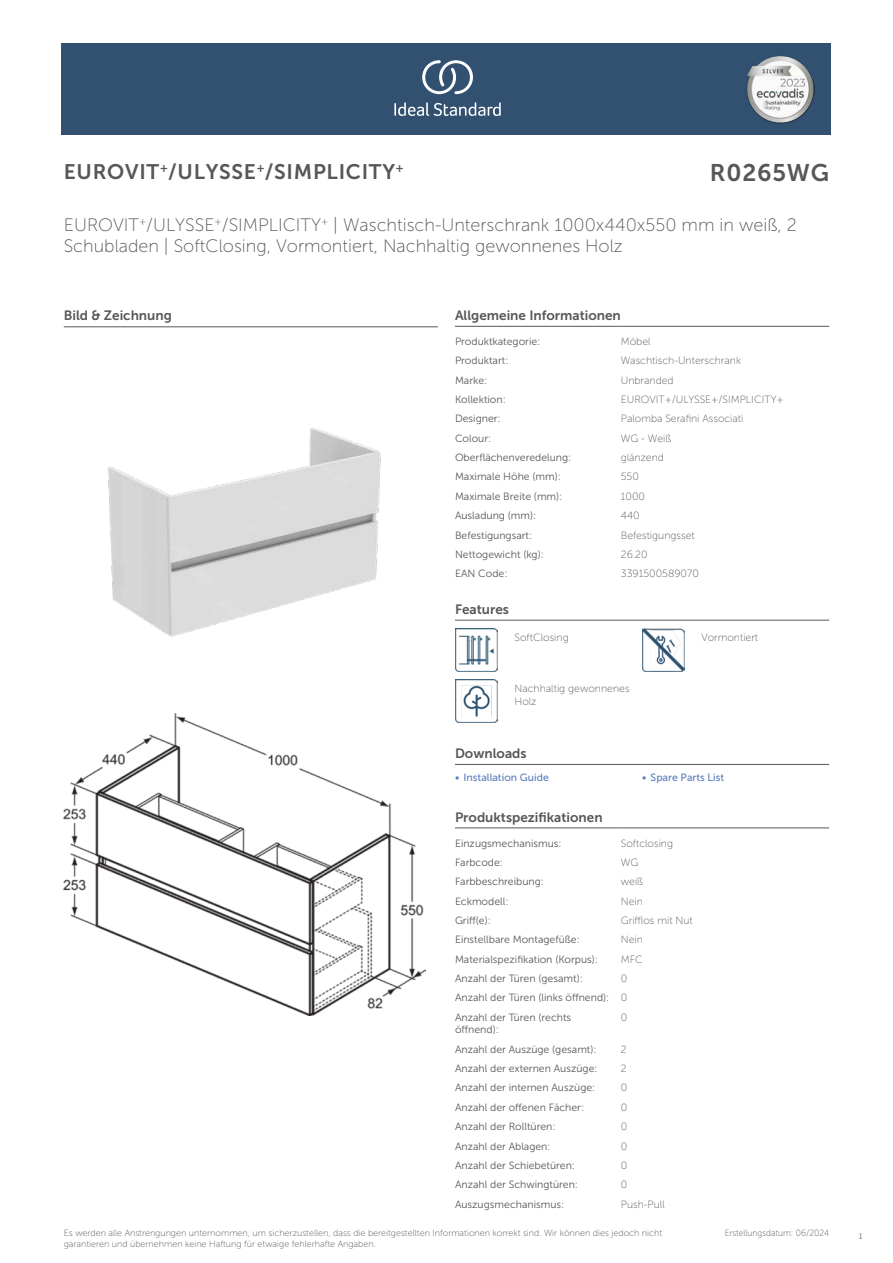
<style>
.page{position:relative;width:893px;height:1263px;background:#fff}
.page>*{position:absolute;margin:0;border:0;box-sizing:border-box;transform-origin:0 0}
.t1{font:24px "Museo Sans 700";letter-spacing:.035em;color:#575756}
.t2{font:21px "Museo Sans 700";letter-spacing:.035em;color:#575756}
.t3{font:18px/21.6px "Museo Sans 100";color:#575756}
.t4{font:13.5px "Museo Sans 700";color:#575756}
.t5{font:10.5px/19.4px "Museo Sans 300";color:#575756}
.t6{font:10.5px/12.6px "Museo Sans 100";color:#575756}
.t7{font:10.5px "Museo Sans 500";color:#5b7ebf}
.t8{font:9px/10.8px "Museo Sans 100";color:#575756}
.t9{font:9px "Museo Sans 100";color:#575756;scale:.95 1}
.t10{font:300 9px "Calibri";color:#575756;scale:.95 1}
.s1{font-family:"Museo Sans 100"}
</style>
<div class="page">
<div style="left:62px;top:43px;width:769px;height:91px;background:#325070"></div>
<hr style="left:455px;top:326px;width:166px;height:1px;background:#575756">
<hr style="left:621px;top:326px;width:208px;height:1px;background:#575756">
<hr style="left:455px;top:620px;width:59px;height:1px;background:#575756">
<hr style="left:514px;top:620px;width:128px;height:1px;background:#575756">
<hr style="left:642px;top:620px;width:60px;height:1px;background:#575756">
<hr style="left:702px;top:620px;width:127px;height:1px;background:#575756">
<img style="left:455px;top:629px;width:42px;height:42px">
<img style="left:642px;top:629px;width:42px;height:42px">
<img style="left:455px;top:680px;width:42px;height:42px">
<hr style="left:455px;top:764px;width:187px;height:1px;background:#575756">
<hr style="left:642px;top:764px;width:187px;height:1px;background:#575756">
<hr style="left:455px;top:828px;width:166px;height:1px;background:#575756">
<hr style="left:621px;top:828px;width:208px;height:1px;background:#575756">
<img style="left:64px;top:714px;width:361px;height:301px">
<hr style="left:64px;top:327px;width:374px;height:1px;background:#575756">
<img style="left:107px;top:427px;width:274px;height:210px">
<svg style="left:394px;top:102px;width:107px;height:14px"></svg>
<svg style="left:422px;top:60px;width:51px;height:34px"></svg>
<img style="left:746px;top:56px;width:68px;height:67px">
<h2 class="t2" style="left:64px;top:160px;width:341px">EUROVIT<sup>+</sup>/ULYSSE<sup>+</sup>/SIMPLICITY<sup>+</sup></h2>
<h1 class="t1" style="left:710px;top:160px;width:121px">R0265WG</h1>
<h3 class="t3" style="left:64px;top:214px;width:734px">EUROVIT<sup>+</sup>/ULYSSE<sup>+</sup>/SIMPLICITY<sup>+</sup> | Waschtisch-Unterschrank 1000x440x550 mm in weiß, 2<br>Schubladen | SoftClosing, Vormontiert, Nachhaltig gewonnenes Holz</h3>
<p class="t4" style="left:64px;top:308px;width:110px">Bild &amp; Zeichnung</p>
<p class="t4" style="left:455px;top:308px;width:167px">Allgemeine Informationen</p>
<p class="t5" style="left:455px;top:332px;width:87px">Produktkategorie:</p>
<p class="t6" style="left:621px;top:335px;width:31px">Möbel</p>
<p class="t5" style="left:455px;top:351px;width:55px">Produktart:</p>
<p class="t6" style="left:621px;top:355px;width:122px">Waschtisch-Unterschrank</p>
<p class="t5" style="left:455px;top:370px;width:34px">Marke:</p>
<p class="t6" style="left:621px;top:374px;width:54px">Unbranded</p>
<p class="t5" style="left:455px;top:390px;width:52px">Kollektion:</p>
<p class="t6" style="left:621px;top:393px;width:164px">EUROVIT+/ULYSSE+/SIMPLICITY+</p>
<p class="t5" style="left:455px;top:409px;width:47px">Designer:</p>
<p class="t6" style="left:621px;top:413px;width:124px">Palomba Serafini Associati</p>
<p class="t5" style="left:455px;top:429px;width:38px">Colour:</p>
<p class="t6" style="left:621px;top:432px;width:52px">WG - Weiß</p>
<p class="t5" style="left:455px;top:448px;width:118px">Oberflächenveredelung:</p>
<p class="t6" style="left:621px;top:451px;width:45px">glänzend</p>
<p class="t5" style="left:455px;top:467px;width:107px">Maximale Höhe (mm):</p>
<p class="t6" style="left:621px;top:471px;width:20px">550</p>
<p class="t5" style="left:455px;top:487px;width:109px">Maximale Breite (mm):</p>
<p class="t6" style="left:621px;top:490px;width:26px">1000</p>
<p class="t5" style="left:455px;top:506px;width:83px">Ausladung (mm):</p>
<p class="t6" style="left:621px;top:509px;width:20px">440</p>
<p class="t5" style="left:455px;top:525px;width:79px">Befestigungsart:</p>
<p class="t6" style="left:621px;top:529px;width:75px">Befestigungsset</p>
<p class="t5" style="left:455px;top:545px;width:90px">Nettogewicht (kg):</p>
<p class="t6" style="left:621px;top:548px;width:28px">26.20</p>
<p class="t5" style="left:455px;top:564px;width:54px">EAN Code:</p>
<p class="t6" style="left:621px;top:567px;width:80px">3391500589070</p>
<p class="t4" style="left:455px;top:602px;width:55px">Features</p>
<p class="t6" style="left:514px;top:631px;width:56px">SoftClosing</p>
<p class="t6" style="left:702px;top:631px;width:58px">Vormontiert</p>
<p class="t6" style="left:514px;top:682px;width:117px">Nachhaltig gewonnenes<br>Holz</p>
<p class="t4" style="left:455px;top:746px;width:73px">Downloads</p>
<p class="t7" style="left:455px;top:772px;width:95px">• Installation Guide</p>
<p class="t7" style="left:642px;top:772px;width:84px">• Spare Parts List</p>
<p class="t4" style="left:455px;top:809px;width:149px">Produktspezifikationen</p>
<p class="t5" style="left:455px;top:833px;width:108px">Einzugsmechanismus:</p>
<p class="t6" style="left:621px;top:837px;width:54px">Softclosing</p>
<p class="t5" style="left:455px;top:853px;width:49px">Farbcode:</p>
<p class="t6" style="left:621px;top:856px;width:19px">WG</p>
<p class="t5" style="left:455px;top:872px;width:90px">Farbbeschreibung:</p>
<p class="t6" style="left:621px;top:875px;width:24px">weiß</p>
<p class="t5" style="left:455px;top:891px;width:55px">Eckmodell:</p>
<p class="t6" style="left:621px;top:895px;width:24px">Nein</p>
<p class="t5" style="left:455px;top:911px;width:37px">Griff(e):</p>
<p class="t6" style="left:621px;top:914px;width:74px">Grifflos mit Nut</p>
<p class="t5" style="left:455px;top:930px;width:126px">Einstellbare Montagefüße:</p>
<p class="t6" style="left:621px;top:933px;width:24px">Nein</p>
<p class="t5" style="left:455px;top:949px;width:145px">Materialspezifikation (Korpus):</p>
<p class="t6" style="left:621px;top:953px;width:23px">MFC</p>
<p class="t5" style="left:455px;top:969px;width:129px">Anzahl der Türen (gesamt):</p>
<p class="t6" style="left:621px;top:972px;width:8px">0</p>
<p class="t5" style="left:455px;top:988px;width:174px">Anzahl der Türen (links öffnend): <span class="s1">0<br></span>Anzahl der Türen (rechts</p>
<p class="t5" style="left:455px;top:1020px;width:45px">öffnend):</p>
<p class="t6" style="left:621px;top:1011px;width:8px">0</p>
<p class="t5" style="left:455px;top:1039px;width:143px">Anzahl der Auszüge (gesamt):</p>
<p class="t6" style="left:621px;top:1043px;width:7px">2</p>
<p class="t5" style="left:455px;top:1059px;width:144px">Anzahl der externen Auszüge:</p>
<p class="t6" style="left:621px;top:1062px;width:7px">2</p>
<p class="t5" style="left:455px;top:1078px;width:142px">Anzahl der internen Auszüge:</p>
<p class="t6" style="left:621px;top:1082px;width:8px">0</p>
<p class="t5" style="left:455px;top:1097px;width:131px">Anzahl der offenen Fächer:</p>
<p class="t6" style="left:621px;top:1101px;width:8px">0</p>
<p class="t5" style="left:455px;top:1117px;width:102px">Anzahl der Rolltüren:</p>
<p class="t6" style="left:621px;top:1120px;width:8px">0</p>
<p class="t5" style="left:455px;top:1136px;width:97px">Anzahl der Ablagen:</p>
<p class="t6" style="left:621px;top:1140px;width:8px">0</p>
<p class="t5" style="left:455px;top:1156px;width:122px">Anzahl der Schiebetüren:</p>
<p class="t6" style="left:621px;top:1159px;width:8px">0</p>
<p class="t5" style="left:455px;top:1175px;width:124px">Anzahl der Schwingtüren:</p>
<p class="t6" style="left:621px;top:1178px;width:8px">0</p>
<p class="t5" style="left:455px;top:1194px;width:111px">Auszugsmechanismus:</p>
<p class="t6" style="left:621px;top:1198px;width:45px">Push-Pull</p>
<p class="t8" style="left:64px;top:1227px;width:600px">Es werden alle Anstrengungen unternommen, um sicherzustellen, dass die bereitgestellten Informationen korrekt sind. Wir können dies jedoch nicht garantieren und übernehmen keine Haftung für etwaige fehlerhafte Angaben.</p>
<p class="t9" style="left:725px;top:1228px;width:111px">Erstellungsdatum: 06/2024</p>
<p class="t10" style="left:858px;top:1230px;width:6px">1</p>
</div>
